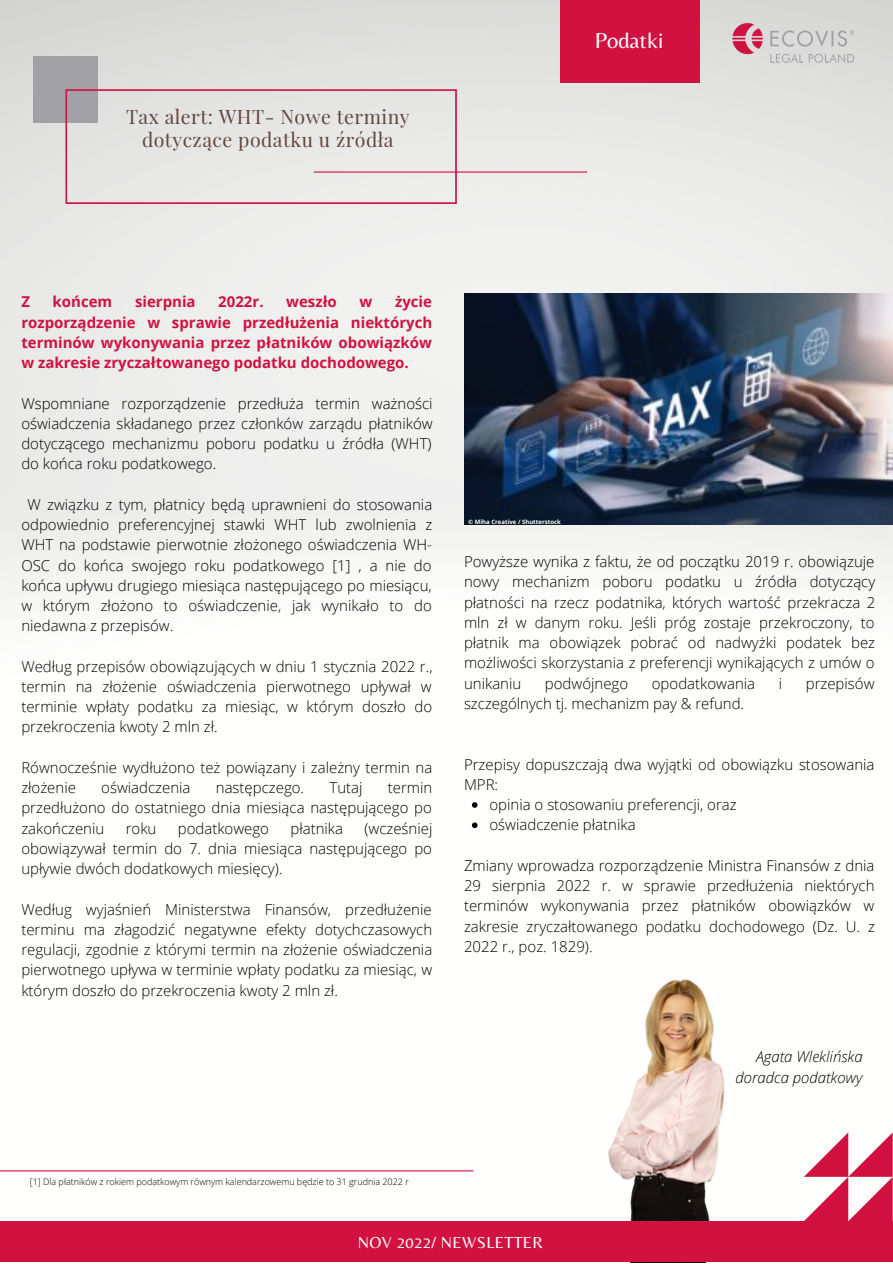
<style>
.page{position:relative;width:893px;height:1264px;background:#fff}
.page>*{position:absolute;margin:0;border:0;box-sizing:border-box;transform-origin:0 0}
.t1{font:22.5px "Belleza";color:#fff}
.t2{font:19.5px/23px "Playfair Display";letter-spacing:.025em;color:#60483c;text-align:center}
.t3{font:16.5px "Belleza";letter-spacing:.025em;color:#fff}
.t4{font:300 15px/20.2px "Open Sans";color:#000;text-align:justify}
.t5{font:700 15px/20.2px "Open Sans";color:#d11241;text-align:justify}
.t6{font:italic 300 15px/20.2px "Open Sans";color:#000;text-align:right}
.t7{font:300 9px "Open Sans";color:#000}
.t8{font:700 6px "Open Sans";color:#fff}
</style>
<div class="page">
<img style="left:0;top:0;width:892px;height:1172px">
<div style="left:33px;top:56px;width:64px;height:67px;background:#a1a1a5"></div>
<img style="left:724px;top:11px;width:138px;height:58px">
<div style="left:560px;top:0;width:139px;height:82px;background:#d11241"></div>
<img style="left:560px;top:948px;width:219px;height:273px">
<div style="left:65px;top:89px;width:392px;height:115px;background:#e6e6e6"></div>
<hr style="left:314px;top:171px;width:273px;height:2px;background:#d11241">
<svg style="left:803px;top:1132px;width:89px;height:89px"></svg>
<div style="left:0;top:1221px;width:892px;height:41px;background:#d11241"></div>
<hr style="left:0;top:1170px;width:473px;height:1px;background:#d11241">
<img style="left:464px;top:293px;width:428px;height:232px">
<svg style="left:472px;top:802px;width:5px;height:5px"></svg>
<svg style="left:472px;top:822px;width:5px;height:6px"></svg>
<h2 class="t2" style="left:126px;top:105px;width:285px">Tax alert: WHT- Nowe terminy dotyczące podatku u źródła</h2>
<h1 class="t1" style="left:594px;top:27px;width:70px">Podatki</h1>
<p class="t5" style="left:21px;top:291px;width:10px">Z</p>
<p class="t5" style="left:53px;top:291px;width:61px">końcem</p>
<p class="t5" style="left:135px;top:291px;width:62px">sierpnia</p>
<p class="t5" style="left:218px;top:291px;width:47px">2022r.</p>
<p class="t5" style="left:286px;top:291px;width:52px">weszło</p>
<p class="t5" style="left:359px;top:291px;width:14px">w</p>
<p class="t5" style="left:21px;top:291px;width:412px;text-indent:373px">życie rozporządzenie w sprawie przedłużenia niektórych terminów wykonywania przez płatników obowiązków w zakresie zryczałtowanego podatku dochodowego.</p>
<p class="t4" style="left:21px;top:392px;width:413px">Wspomniane rozporządzenie przedłuża termin ważności oświadczenia składanego przez członków zarządu płatników dotyczącego mechanizmu poboru podatku u źródła (WHT) do końca roku podatkowego.</p>
<p class="t4" style="left:21px;top:494px;width:412px;text-indent:6px">W związku z tym, płatnicy będą uprawnieni do stosowania odpowiednio preferencyjnej stawki WHT lub zwolnienia z WHT na podstawie pierwotnie złożonego oświadczenia WH-OSC do końca swojego roku podatkowego [1] , a nie do końca upływu drugiego miesiąca następującego po miesiącu, w którym złożono to oświadczenie, jak wynikało to do niedawna z przepisów.</p>
<p class="t4" style="left:21px;top:655px;width:412px">Według przepisów obowiązujących w dniu 1 stycznia 2022 r., termin na złożenie oświadczenia pierwotnego upływał w terminie wpłaty podatku za miesiąc, w którym doszło do przekroczenia kwoty 2 mln zł.</p>
<p class="t4" style="left:21px;top:757px;width:412px">Równocześnie wydłużono też powiązany i zależny termin na złożenie</p>
<p class="t4" style="left:101px;top:777px;width:91px">oświadczenia</p>
<p class="t4" style="left:216px;top:777px;width:90px">następczego.</p>
<p class="t4" style="left:329px;top:777px;width:35px">Tutaj</p>
<p class="t4" style="left:21px;top:777px;width:412px;text-indent:366px">termin przedłużono do ostatniego dnia miesiąca następującego po zakończeniu</p>
<p class="t4" style="left:21px;top:817px;width:412px;text-indent:343px">(wcześniej obowiązywał termin do 7. dnia miesiąca następującego po upływie dwóch dodatkowych miesięcy).</p>
<p class="t4" style="left:21px;top:898px;width:412px">Według wyjaśnień Ministerstwa Finansów, przedłużenie terminu ma złagodzić negatywne efekty dotychczasowych regulacji, zgodnie z którymi termin na złożenie oświadczenia pierwotnego upływa w terminie wpłaty podatku za miesiąc, w którym doszło do przekroczenia kwoty 2 mln zł.</p>
<p class="t4" style="left:126px;top:817px;width:32px">roku</p>
<p class="t4" style="left:178px;top:817px;width:93px">podatkowego</p>
<p class="t4" style="left:290px;top:817px;width:54px">płatnika</p>
<p class="t8" style="left:468px;top:517px;width:94px">© Miha Creative / Shutterstock</p>
<p class="t4" style="left:464px;top:551px;width:413px">Powyższe wynika z faktu, że od początku 2019 r. obowiązuje nowy mechanizm poboru podatku u źródła dotyczący płatności na rzecz podatnika, których wartość przekracza 2 mln zł w danym roku. Jeśli próg zostaje przekroczony, to płatnik ma obowiązek pobrać od nadwyżki podatek bez możliwości skorzystania z preferencji wynikających z umów o unikaniu</p>
<p class="t4" style="left:545px;top:672px;width:85px">podwójnego</p>
<p class="t4" style="left:651px;top:672px;width:105px">opodatkowania</p>
<p class="t4" style="left:778px;top:672px;width:5px">i</p>
<p class="t4" style="left:805px;top:672px;width:70px">przepisów</p>
<p class="t4" style="left:464px;top:693px;width:282px">szczególnych tj. mechanizm pay &amp; refund.</p>
<p class="t4" style="left:464px;top:753px;width:412px">Przepisy dopuszczają dwa wyjątki od obowiązku stosowania<br>MPR:</p>
<p class="t4" style="left:489px;top:794px;width:249px">opinia o stosowaniu preferencji, oraz oświadczenie płatnika</p>
<p class="t4" style="left:464px;top:854px;width:412px">Zmiany wprowadza rozporządzenie Ministra Finansów z dnia 29 sierpnia 2022 r. w sprawie przedłużenia niektórych terminów wykonywania przez płatników obowiązków w zakresie zryczałtowanego podatku dochodowego (Dz. U. z 2022 r., poz. 1829).</p>
<p class="t6" style="left:735px;top:1046px;width:129px">Agata Wleklińska doradca podatkowy</p>
<p class="t7" style="left:30px;top:1175px;width:380px">[1] Dla płatników z rokiem podatkowym równym kalendarzowemu będzie to 31 grudnia 2022 r</p>
<p class="t3" style="left:358px;top:1232px;width:187px">NOV 2022/ NEWSLETTER</p>
</div>
